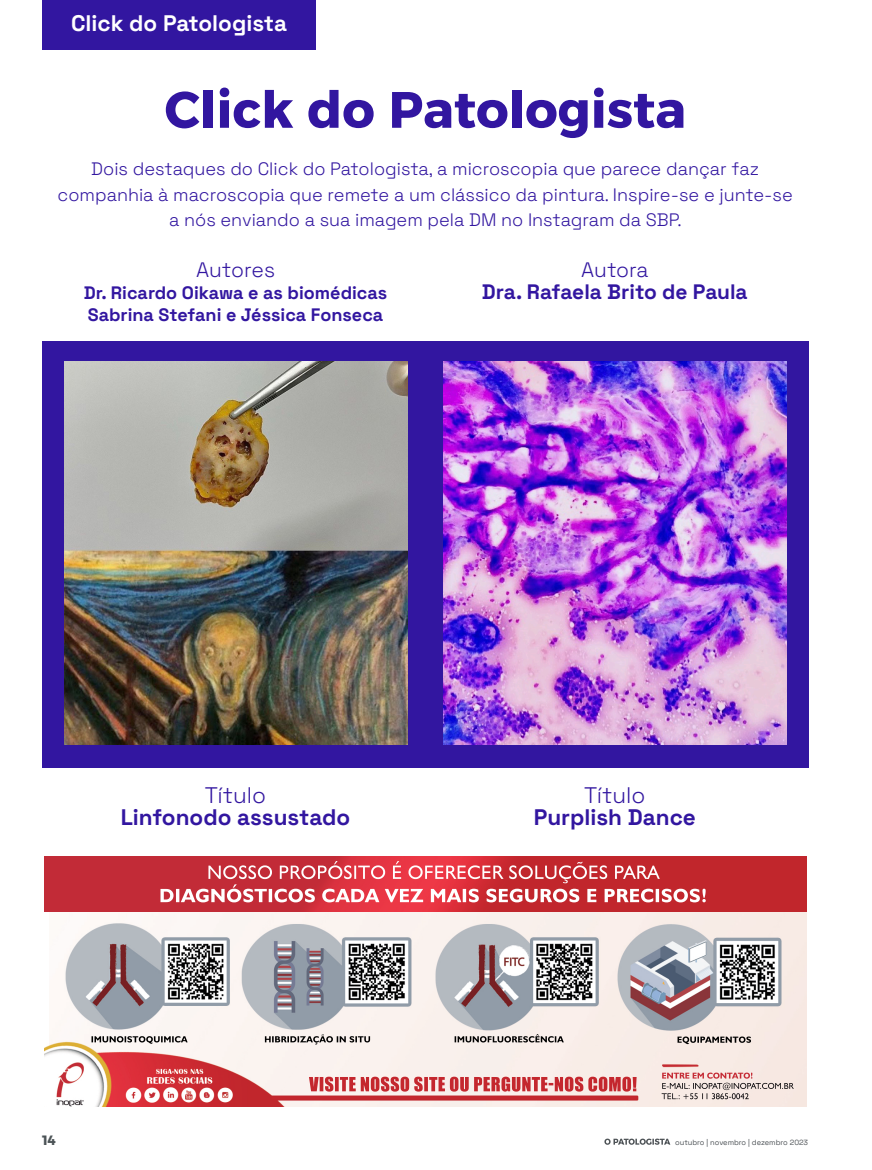
<style>
.page{position:relative;width:872px;height:1170px;background:#fff}
.page>*{position:absolute;margin:0;border:0;box-sizing:border-box;transform-origin:0 0}
.t1{font:51px "Alexandria";color:#3216a0}
.t2{font:700 22.5px/22.4px "Space Grotesk";color:#3216a0;text-align:center}
.t3{font:700 22.5px "Space Grotesk";color:#fff}
.t4{font:700 20.85px/22.4px "Space Grotesk";color:#3216a0;text-align:center}
.t5{font:300 20.85px "Space Grotesk";color:#3216a0}
.Corpo_Txt_padrão{font:300 18px/25.5px "Space Grotesk";color:#3216a0;text-align:center}
.t6{font:700 18px/22.4px "Space Grotesk";color:#3216a0}
.t7{font:13.5px "Alexandria";color:#4c5457}
.t8{font:7.5px "Space Grotesk";color:#4d5256}
.s1{font-weight:300}
</style>
<div class="page">
<img style="left:44px;top:911px;width:762px;height:195px">
<img style="left:44px;top:856px;width:762px;height:55px">
<hr style="left:871px;top:0;width:1px;height:1169px;background:#d1d2d4">
<svg style="left:871px;top:0;width:1px;height:515px"></svg>
<svg style="left:871px;top:856px;width:1px;height:110px"></svg>
<div style="left:43px;top:0;width:273px;height:49px;background:#3216a0"></div>
<div style="left:42px;top:341px;width:766px;height:426px;background:#3216a0"></div>
<img style="left:64px;top:361px;width:343px;height:383px">
<img style="left:443px;top:361px;width:343px;height:383px">
<svg style="left:604px;top:1138px;width:66px;height:6px"></svg>
<p class="t3" style="left:71px;top:7px;width:217px">Click do Patologista</p>
<p class="t1" style="left:165px;top:80px;width:523px">Click do Patologista</p>
<p class="Corpo_Txt_padrão" style="left:57px;top:155px;width:737px">Dois destaques do Click do Patologista, a microscopia que parece dançar faz companhia à macroscopia que remete a um clássico da pintura. Inspire-se e junte-se a nós enviando a sua imagem pela DM no Instagram da SBP.</p>
<p class="t4" style="left:482px;top:257px;width:267px"><span class="s1">Autora<br></span>Dra. Rafaela Brito de Paula</p>
<p class="t5" style="left:196px;top:254px;width:80px">Autores</p>
<p class="t6" style="left:84px;top:280px;width:305px">Dr. Ricardo Oikawa e as biomédicas<br>Sabrina Stefani e Jéssica Fonseca</p>
<p class="t2" style="left:121px;top:782px;width:231px"><span class="s1">Título<br></span>Linfonodo assustado</p>
<p class="t2" style="left:534px;top:782px;width:164px"><span class="s1">Título<br></span>Purplish Dance</p>
<p class="t7" style="left:43px;top:1132px;width:15px">14</p>
<p class="t8" style="left:675px;top:1136px;width:134px">outubro | novembro | dezembro 2023</p>
</div>
